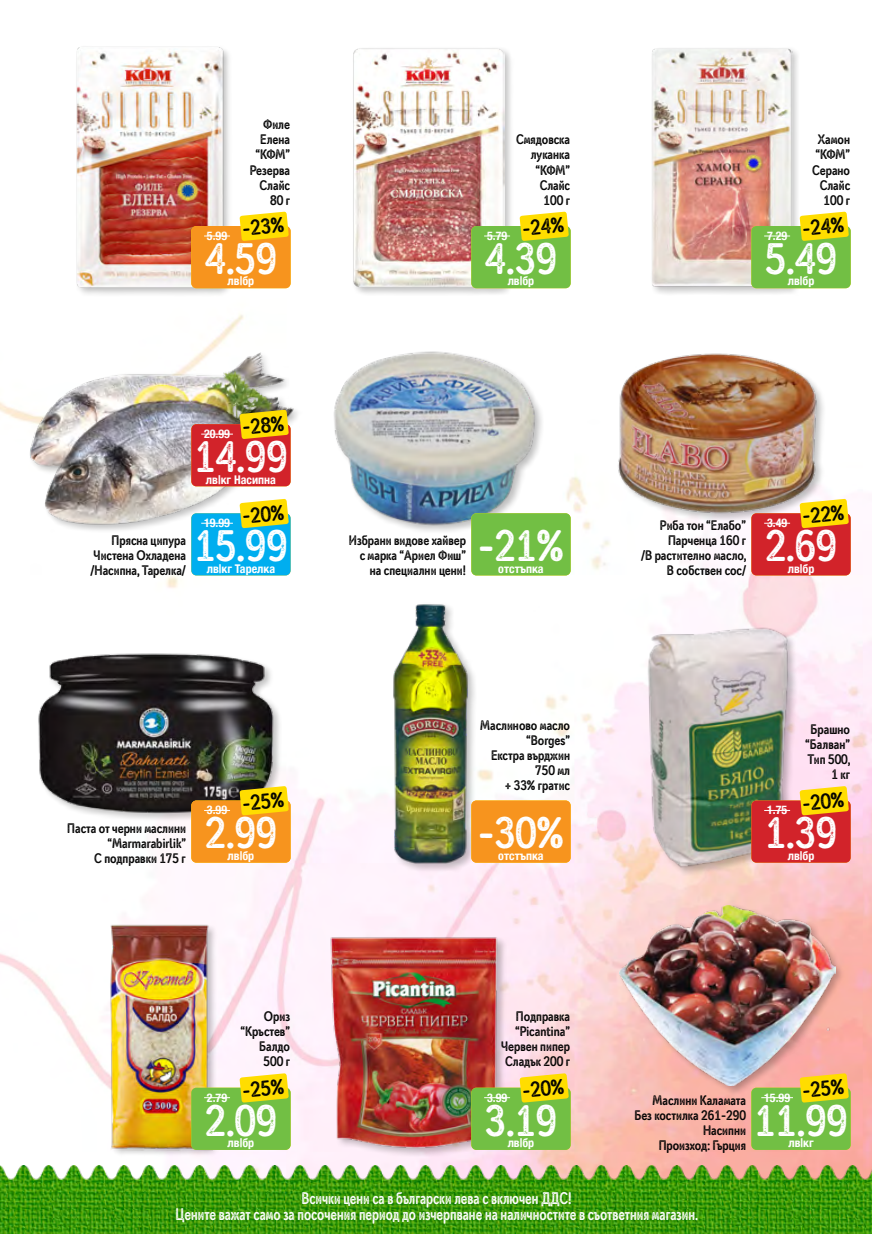
<style>
.page{position:relative;width:872px;height:1234px;background:#fff}
.page>*{position:absolute;margin:0;border:0;box-sizing:border-box;transform-origin:0 0}
.t1{font:700 condensed 43.2px "Mozzart Rough";color:#fff}
.t2{font:700 condensed 21px "Mozzart Rough";color:#000}
.t3{font:700 condensed 16.5px/16.5px "Mozzart Rough";color:#fff;text-align:center;scale:.91 1}
.t4{font:700 condensed 13.5px/15px "Mozzart Rough";color:#000;text-align:right}
.t5{font:700 condensed 12px "Helvetica Neue";color:#fff}
</style>
<div class="page">
<img style="left:0;top:228px;width:872px;height:937px">
<img style="left:0;top:1165px;width:872px;height:68px">
<div style="left:75px;top:45px;width:158px;height:252px;background:#000;opacity:.25"></div>
<img style="left:75px;top:45px;width:152px;height:243px">
<svg style="left:191px;top:211px;width:100px;height:77px;background:#f5a42d"></svg>
<div style="left:352px;top:46px;width:162px;height:250px;background:#000;opacity:.25"></div>
<img style="left:353px;top:47px;width:152px;height:241px">
<svg style="left:471px;top:211px;width:99px;height:77px;background:#97c74c"></svg>
<div style="left:650px;top:46px;width:150px;height:250px;background:#000;opacity:.25"></div>
<img style="left:650px;top:47px;width:142px;height:241px">
<svg style="left:751px;top:211px;width:99px;height:77px;background:#97c649"></svg>
<div style="left:392px;top:602px;width:85px;height:270px;background:#000;opacity:.25"></div>
<img style="left:390px;top:601px;width:80px;height:264px">
<div style="left:471px;top:800px;width:99px;height:62px;background:#f7941e"></div>
<div style="left:647px;top:627px;width:151px;height:249px;background:#000;opacity:.25"></div>
<img style="left:645px;top:623px;width:149px;height:247px">
<svg style="left:751px;top:785px;width:99px;height:77px;background:#d25131"></svg>
<div style="left:109px;top:923px;width:113px;height:236px;background:#000;opacity:.25"></div>
<img style="left:108px;top:920px;width:105px;height:231px">
<svg style="left:191px;top:1072px;width:100px;height:77px;background:#9ac84b"></svg>
<div style="left:330px;top:935px;width:176px;height:222px;background:#000;opacity:.25"></div>
<img style="left:327px;top:933px;width:174px;height:219px">
<svg style="left:471px;top:1072px;width:99px;height:77px;background:#96be44"></svg>
<div style="left:29px;top:350px;width:273px;height:183px;background:#000;opacity:.25"></div>
<img style="left:28px;top:350px;width:267px;height:177px">
<svg style="left:191px;top:498px;width:100px;height:77px;background:#48bec9"></svg>
<svg style="left:191px;top:409px;width:100px;height:77px;background:#cf4d2f"></svg>
<div style="left:333px;top:350px;width:211px;height:184px;background:#fff"></div>
<img style="left:331px;top:345px;width:210px;height:185px">
<div style="left:471px;top:513px;width:99px;height:62px;background:#72bf44"></div>
<div style="left:618px;top:903px;width:228px;height:192px;background:#000;opacity:.25"></div>
<img style="left:620px;top:904px;width:215px;height:181px">
<svg style="left:751px;top:1072px;width:99px;height:77px;background:#9ac146"></svg>
<div style="left:38px;top:652px;width:244px;height:170px;background:#000;opacity:.25"></div>
<img style="left:36px;top:648px;width:240px;height:167px">
<svg style="left:191px;top:785px;width:100px;height:77px;background:#e49721"></svg>
<div style="left:618px;top:352px;width:208px;height:171px;background:#000;opacity:.25"></div>
<img style="left:613px;top:349px;width:206px;height:167px">
<svg style="left:751px;top:498px;width:99px;height:77px;background:#d85435"></svg>
<p class="t4" style="left:250px;top:117px;width:42px">Филе<br>Елена “КФМ”<br>Резерва<br>Слайс<br>80 г</p>
<h2 class="t2" style="left:241px;top:216px;width:43px;rotate:-5deg">-23%</h2>
<p class="t5" style="left:207px;top:226px;width:22px">5.99</p>
<h1 class="t1" style="left:205px;top:233px;width:74px">4.59</h1>
<p class="t5" style="left:228px;top:271px;width:28px">лв|бр</p>
<p class="t4" style="left:90px;top:533px;width:97px;text-align:justify;text-indent:21px">Прясна ципура Чистена Охладена /Насипна, Тарелка/</p>
<h2 class="t2" style="left:241px;top:414px;width:43px;rotate:-5deg">-28%</h2>
<p class="t5" style="left:204px;top:424px;width:27px">20.99</p>
<h1 class="t1" style="left:194px;top:431px;width:95px">14.99</h1>
<p class="t5" style="left:206px;top:469px;width:72px">лв|кг Насипна</p>
<h2 class="t2" style="left:241px;top:503px;width:43px;rotate:-5deg">-20%</h2>
<p class="t5" style="left:204px;top:513px;width:27px">19.99</p>
<h1 class="t1" style="left:194px;top:520px;width:95px">15.99</h1>
<p class="t5" style="left:207px;top:558px;width:70px">лв|кг Тарелка</p>
<p class="t4" style="left:67px;top:820px;width:120px">Паста от черни маслини “Marmarabirlik”<br>С подправки 175 г</p>
<h2 class="t2" style="left:241px;top:790px;width:43px;rotate:-5deg">-25%</h2>
<p class="t5" style="left:207px;top:800px;width:22px">3.99</p>
<h1 class="t1" style="left:205px;top:807px;width:74px">2.99</h1>
<p class="t5" style="left:228px;top:845px;width:28px">лв|бр</p>
<p class="t4" style="left:516px;top:132px;width:55px">Смядовска луканка “КФМ”<br>Слайс<br>100 г</p>
<h2 class="t2" style="left:521px;top:216px;width:43px;rotate:-5deg">-24%</h2>
<p class="t5" style="left:487px;top:226px;width:22px">5.79</p>
<h1 class="t1" style="left:485px;top:233px;width:74px">4.39</h1>
<p class="t5" style="left:507px;top:271px;width:28px">лв|бр</p>
<p class="t4" style="left:349px;top:533px;width:119px">Избрани видове хайвер с марка “Ариел Фиш” на специални цени!</p>
<h1 class="t1" style="left:478px;top:520px;width:87px">-21%</h1>
<p class="t5" style="left:498px;top:558px;width:47px">отстъпка</p>
<p class="t4" style="left:480px;top:717px;width:91px">Маслиново масло “Borges”<br>Екстра върджин<br>750 мл<br>+ 33% гратис</p>
<h1 class="t1" style="left:478px;top:807px;width:87px">-30%</h1>
<p class="t5" style="left:498px;top:845px;width:47px">отстъпка</p>
<p class="t4" style="left:812px;top:132px;width:39px">Хамон “КФМ”<br>Серано<br>Слайс<br>100 г</p>
<h2 class="t2" style="left:801px;top:216px;width:43px;rotate:-5deg">-24%</h2>
<p class="t5" style="left:767px;top:226px;width:22px">7.29</p>
<h1 class="t1" style="left:765px;top:233px;width:74px">5.49</h1>
<p class="t5" style="left:787px;top:271px;width:28px">лв|бр</p>
<p class="t4" style="left:641px;top:518px;width:107px">Риба тон “Елабо”<br>Парченца 160 г<br>/В растително масло,<br>В собствен сос/</p>
<h2 class="t2" style="left:801px;top:503px;width:43px;rotate:-5deg">-22%</h2>
<p class="t5" style="left:767px;top:513px;width:22px">3.49</p>
<h1 class="t1" style="left:765px;top:520px;width:74px">2.69</h1>
<p class="t5" style="left:787px;top:558px;width:28px">лв|бр</p>
<p class="t4" style="left:805px;top:721px;width:47px">Брашно “Балван”<br>Тип 500,<br>1 кг</p>
<h2 class="t2" style="left:801px;top:790px;width:43px;rotate:-5deg">-20%</h2>
<p class="t5" style="left:767px;top:800px;width:22px">1.75</p>
<h1 class="t1" style="left:765px;top:807px;width:74px">1.39</h1>
<p class="t5" style="left:787px;top:845px;width:28px">лв|бр</p>
<p class="t4" style="left:240px;top:1008px;width:51px">Ориз “Кръстев”<br>Балдо<br>500 г</p>
<p class="t4" style="left:501px;top:1008px;width:70px">Подправка “Picantina”<br>Червен пипер<br>Сладък 200 г</p>
<h2 class="t2" style="left:241px;top:1077px;width:43px;rotate:-5deg">-25%</h2>
<p class="t5" style="left:207px;top:1087px;width:22px">2.79</p>
<h1 class="t1" style="left:205px;top:1094px;width:74px">2.09</h1>
<p class="t5" style="left:228px;top:1132px;width:28px">лв|бр</p>
<h2 class="t2" style="left:521px;top:1077px;width:43px;rotate:-5deg">-20%</h2>
<p class="t5" style="left:487px;top:1087px;width:22px">3.99</p>
<h1 class="t1" style="left:485px;top:1094px;width:74px">3.19</h1>
<p class="t5" style="left:507px;top:1132px;width:28px">лв|бр</p>
<p class="t4" style="left:634px;top:1092px;width:113px">Маслини Каламата<br>Без костилка 261-290<br>Насипни<br>Произход: Гърция</p>
<h2 class="t2" style="left:801px;top:1077px;width:43px;rotate:-5deg">-25%</h2>
<p class="t5" style="left:764px;top:1087px;width:27px">15.99</p>
<h1 class="t1" style="left:754px;top:1094px;width:95px">11.99</h1>
<p class="t5" style="left:788px;top:1132px;width:27px">лв|кг</p>
<p class="t3" style="left:175px;top:1189px;width:576px">Всички цени са в български лева с включен ДДС!<br>Цените важат само за посочения период до изчерпване на наличностите в съответния магазин.</p>
</div>
